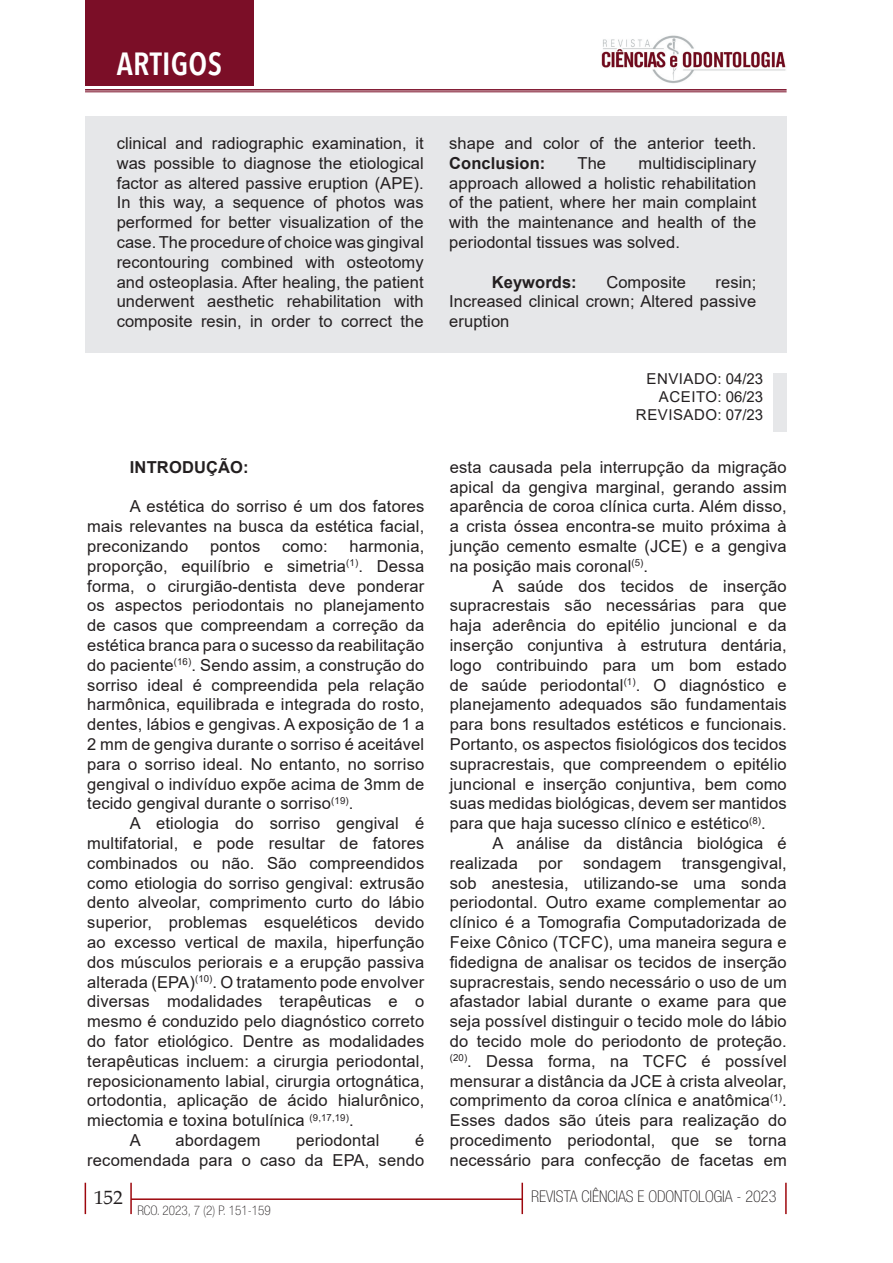
<style>
.page{position:relative;width:893px;height:1263px;background:#fff}
.page>*{position:absolute;margin:0;border:0;box-sizing:border-box;transform-origin:0 0}
.t1{font:600 condensed 31.8px "Avenir Next LT Pro";letter-spacing:.01em;color:#fff}
.t2{font:19.2px "Book Antiqua";color:#231f20}
.t3{font:16.5px/19.8px "Arial";letter-spacing:.01em;color:#231f20;text-align:justify}
.t4{font:700 16.5px "Arial";letter-spacing:.005em;color:#231f20}
.t5{font:100 condensed 16.2px "Helvetica Neue LT Std";color:#231f20}
.t6{font:15px/18px "Arial";letter-spacing:.035em;color:#231f20;text-align:right}
.t7{font:100 condensed 13.2px "Helvetica Neue LT Std";color:#231f20}
</style>
<div class="page">
<hr style="left:85px;top:1183px;width:1px;height:31px;background:#9d070d">
<hr style="left:785px;top:1183px;width:2px;height:31px;background:#9d070d">
<hr style="left:521px;top:1183px;width:2px;height:31px;background:#9d070d">
<hr style="left:130px;top:1183px;width:2px;height:31px;background:#9d070d">
<hr style="left:131px;top:1198px;width:391px;height:2px;background:#9d070d">
<img style="left:601px;top:35px;width:185px;height:48px">
<div style="left:85px;top:0;width:169px;height:85px;background:#7b0e27"></div>
<hr style="left:85px;top:89px;width:702px;height:2px;background:#7b0e27">
<hr style="left:85px;top:92px;width:702px;height:1px;background:#7b0e27">
<div style="left:86px;top:117px;width:701px;height:236px;background:#e6e7e9"></div>
<div style="left:774px;top:373px;width:13px;height:59px;background:#e6e7e9"></div>
<h1 class="t1" style="left:117px;top:45px;width:107px">ARTIGOS</h1>
<p class="t3" style="left:117px;top:133px;width:309px">clinical and radiographic examination, it was possible to diagnose the etiological factor as altered passive eruption (APE).<br>In this way, a sequence of photos was performed for better visualization of the case. The procedure of choice was gingival recontouring combined with osteotomy and osteoplasia. After healing, the patient underwent aesthetic rehabilitation with composite resin, in order to correct the</p>
<p class="t3" style="left:449px;top:133px;width:308px">shape and color of the anterior teeth.</p>
<p class="t4" style="left:449px;top:151px;width:98px">Conclusion:</p>
<p class="t3" style="left:577px;top:153px;width:30px">The</p>
<p class="t3" style="left:449px;top:153px;width:309px;text-indent:189px">multidisciplinary approach allowed a holistic rehabilitation of the patient, where her main complaint with the maintenance and health of the periodontal tissues was solved.</p>
<p class="t4" style="left:492px;top:270px;width:87px">Keywords:</p>
<p class="t3" style="left:606px;top:272px;width:81px">Composite</p>
<p class="t3" style="left:449px;top:272px;width:309px;text-indent:266px">resin; Increased clinical crown; Altered passive eruption</p>
<p class="t4" style="left:130px;top:455px;width:120px">INTRODUÇÃO:</p>
<p class="t3" style="left:87px;top:496px;width:338px;text-indent:43px">A estética do sorriso é um dos fatores mais relevantes na busca da estética facial, preconizando</p>
<p class="t3" style="left:87px;top:536px;width:338px;text-indent:262px">harmonia, proporção, equilíbrio e simetria<sup>(1)</sup>. Dessa forma, o cirurgião-dentista deve ponderar os aspectos periodontais no planejamento de casos que compreendam a correção da estética branca para o sucesso da reabilitação do paciente<sup>(16)</sup>. Sendo assim, a construção do sorriso ideal é compreendida pela relação harmônica, equilibrada e integrada do rosto, dentes, lábios e gengivas. A exposição de 1 a 2 mm de gengiva durante o sorriso é aceitável para o sorriso ideal. No entanto, no sorriso gengival o indivíduo expõe acima de 3mm de tecido gengival durante o sorriso<sup>(19)</sup>.</p>
<p class="t3" style="left:130px;top:813px;width:296px">A etiologia do sorriso gengival é</p>
<p class="t3" style="left:87px;top:833px;width:338px">multifatorial, e pode resultar de fatores</p>
<p class="t3" style="left:87px;top:853px;width:338px">combinados ou não. São compreendidos</p>
<p class="t3" style="left:87px;top:873px;width:338px">como etiologia do sorriso gengival: extrusão</p>
<p class="t3" style="left:87px;top:892px;width:338px">dento alveolar, comprimento curto do lábio</p>
<p class="t3" style="left:87px;top:912px;width:338px">superior, problemas esqueléticos devido</p>
<p class="t3" style="left:87px;top:932px;width:338px">ao excesso vertical de maxila, hiperfunção</p>
<p class="t3" style="left:87px;top:952px;width:338px">dos músculos periorais e a erupção passiva</p>
<p class="t3" style="left:87px;top:972px;width:338px">alterada (EPA)<sup>(10)</sup>. O tratamento pode envolver</p>
<p class="t3" style="left:87px;top:991px;width:338px">diversas modalidades terapêuticas e o</p>
<p class="t3" style="left:87px;top:1011px;width:338px">mesmo é conduzido pelo diagnóstico correto</p>
<p class="t3" style="left:87px;top:1031px;width:338px">do fator etiológico. Dentre as modalidades</p>
<p class="t3" style="left:87px;top:1051px;width:338px">terapêuticas incluem: a cirurgia periodontal,</p>
<p class="t3" style="left:87px;top:1071px;width:338px">reposicionamento labial, cirurgia ortognática,</p>
<p class="t3" style="left:87px;top:1090px;width:338px">ortodontia, aplicação de ácido hialurônico,</p>
<p class="t3" style="left:87px;top:1110px;width:268px">miectomia e toxina botulínica <sup>(9,17,19)</sup>.</p>
<p class="t3" style="left:130px;top:1130px;width:13px">A</p>
<p class="t3" style="left:176px;top:1130px;width:86px">abordagem</p>
<p class="t3" style="left:296px;top:1130px;width:85px">periodontal</p>
<p class="t3" style="left:210px;top:536px;width:52px">pontos</p>
<p class="t3" style="left:282px;top:536px;width:47px">como:</p>
<p class="t3" style="left:87px;top:1130px;width:338px;text-align:right">é<br>recomendada para o caso da EPA, sendo</p>
<p class="t6" style="left:636px;top:370px;width:129px">ENVIADO: 04/23<br>ACEITO: 06/23<br>REVISADO: 07/23</p>
<p class="t3" style="left:450px;top:457px;width:338px">esta causada pela interrupção da migração apical da gengiva marginal, gerando assim aparência de coroa clínica curta. Além disso, a crista óssea encontra-se muito próxima à junção cemento esmalte (JCE) e a gengiva na posição mais coronal<sup>(5)</sup>.</p>
<p class="t3" style="left:450px;top:576px;width:338px;text-indent:43px">A saúde dos tecidos de inserção supracrestais são necessárias para que haja aderência do epitélio juncional e da inserção conjuntiva à estrutura dentária, logo contribuindo para um bom estado de saúde periodontal<sup>(1)</sup>. O diagnóstico e planejamento adequados são fundamentais para bons resultados estéticos e funcionais.<br>Portanto, os aspectos fisiológicos dos tecidos supracrestais, que compreendem o epitélio juncional e inserção conjuntiva, bem como suas medidas biológicas, devem ser mantidos para que haja sucesso clínico e estético<sup>(8)</sup>.</p>
<p class="t3" style="left:450px;top:833px;width:338px;text-indent:43px">A análise da distância biológica é realizada por sondagem transgengival, sob anestesia, utilizando-se uma sonda periodontal. Outro exame complementar ao clínico é a Tomografia Computadorizada de Feixe Cônico (TCFC), uma maneira segura e fidedigna de analisar os tecidos de inserção supracrestais, sendo necessário o uso de um afastador labial durante o exame para que seja possível distinguir o tecido mole do lábio do tecido mole do periodonto de proteção. <sup>(20)</sup>. Dessa forma, na TCFC é possível mensurar a distância da JCE à crista alveolar, comprimento da coroa clínica e anatômica<sup>(1)</sup>.<br>Esses dados são úteis para realização do procedimento periodontal, que se torna necessário para confecção de facetas em</p>
<p class="t2" style="left:94px;top:1184px;width:30px">152</p>
<p class="t5" style="left:531px;top:1187px;width:247px">REVISTA CIÊNCIAS E ODONTOLOGIA - 2023</p>
<p class="t7" style="left:137px;top:1203px;width:135px">RCO. 2023, 7 (2) P. 151-159</p>
</div>
